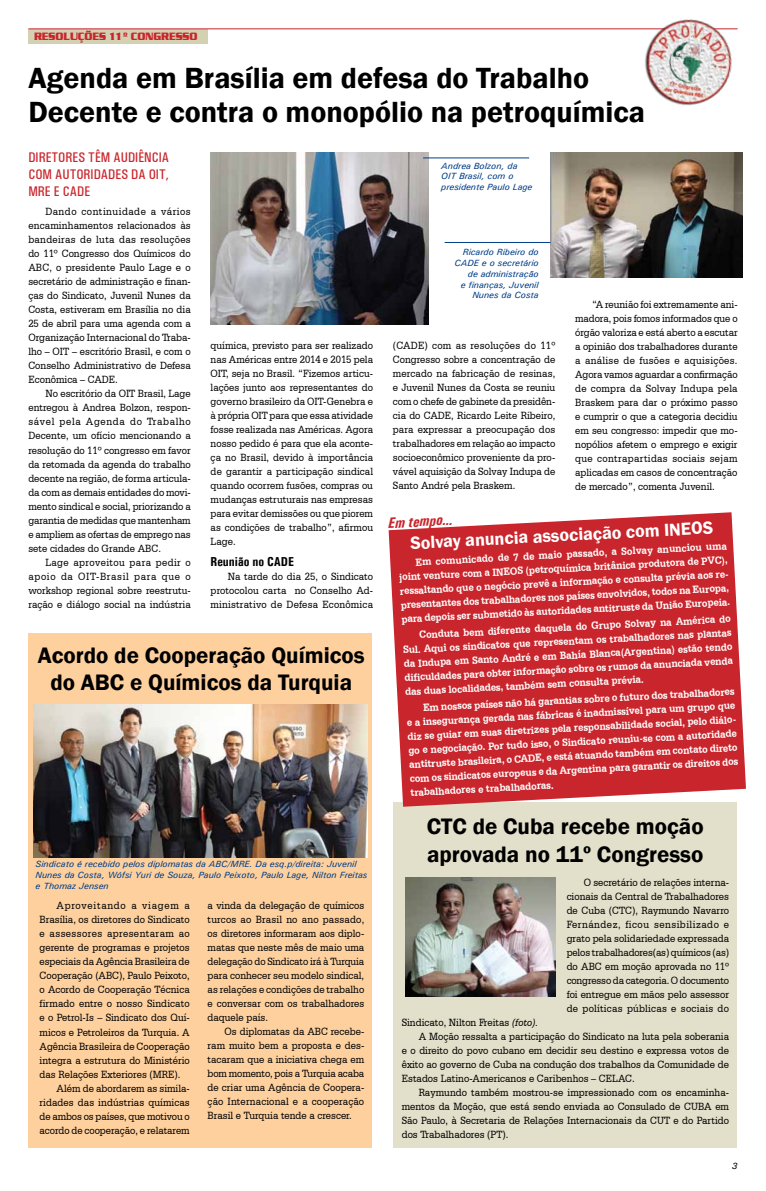
<style>
.page{position:relative;width:766px;height:1191px;background:#fff}
.page>*{position:absolute;margin:0;border:0;box-sizing:border-box;transform-origin:0 0}
.t1{font:600 30px/34px "Franklin Gothic";color:#000}
.t2{font:600 23px/27.6px "Franklin Gothic";color:#000;text-align:center}
.t3{font:600 18px "Franklin Gothic";color:#fff}
.t4{font:italic 700 condensed 15px "Univers";color:#c9252c}
.t5{font:500 condensed 14px/16.8px "Univers";color:#c9252c;text-align:justify}
.t6{font:700 condensed 13px "Univers";color:#000}
.t7{font:11px/14px "Serifa BT";color:#000;text-align:justify;scale:.9 1}
.t8{font:700 11px/14px "Serifa BT";color:#fff;scale:.9 1}
.t9{font:11px "Serifa BT";letter-spacing:.04em;color:#000;scale:.9 1}
.t10{font:700 11px "Serpentine D";color:#c9252c;scale:.9 1}
.t11{font:11px "Serifa BT";letter-spacing:.07em;color:#000;scale:.9 1}
.t12{font:italic 500 9px/10.8px "Univers";color:#023f88}
.t13{font:italic 500 9px "Univers";color:#000}
.s1{font-style:italic}
</style>
<div class="page">
<img style="left:550px;top:152px;width:191px;height:126px">
<img style="left:210px;top:152px;width:218px;height:172px">
<div style="left:393px;top:802px;width:344px;height:345px;background:#e2dfca"></div>
<div style="left:29px;top:634px;width:343px;height:513px;background:#fed09e"></div>
<div style="left:28px;top:29px;width:180px;height:15px;background:#d4d1b3"></div>
<hr style="left:28px;top:28px;width:709px;height:1px;background:#c9252c">
<img style="left:405px;top:878px;width:150px;height:118px">
<img style="left:34px;top:704px;width:333px;height:153px">
<img style="left:636px;top:19px;width:102px;height:87px">
<hr style="left:423px;top:157px;width:106px;height:1px;background:#023f88">
<hr style="left:444px;top:242px;width:106px;height:1px;background:#023f88">
<svg style="left:388px;top:512px;width:357px;height:294px;background:#cd393f"></svg>
<p class="t10" style="left:34px;top:31px;width:183px">RESOLUÇÕES 11º CONGRESSO</p>
<h1 class="t1" style="left:28px;top:61px;width:618px">Agenda em Brasília em defesa do Trabalho<br>Decente e contra o monopólio na petroquímica</h1>
<p class="t5" style="left:28px;top:149px;width:142px">DIRETORES TÊM AUDIÊNCIA COM AUTORIDADES DA OIT, MRE</p>
<p class="t5" style="left:54px;top:182px;width:24px">E CADE</p>
<p class="t7" style="left:28px;top:204px;width:182px;text-indent:17px">Dando continuidade a vários encaminhamentos relacionados às bandeiras de luta das resoluções do 11º Congresso dos Químicos do ABC, o presidente Paulo Lage e o secretário de administração e finan&shy;ças do Sindicato, Juvenil Nunes da Costa, estiveram em Brasília no dia 25 de abril para uma agenda com a Organização Internacional do Traba&shy;lho – OIT – escritório Brasil, e com o Conselho Administrativo de Defesa Econômica – CADE.</p>
<p class="t7" style="left:28px;top:387px;width:182px;text-indent:17px">No escritório da OIT Brasil, Lage entregou à Andrea Bolzon, respon&shy;sável pela Agenda do Trabalho Decente, um ofício mencionando a resolução do 11º congresso em favor da retomada da agenda do trabalho decente na região, de forma articula&shy;da com as demais entidades do movi&shy;mento sindical e social, priorizando a garantia de medidas que mantenham e ampliem as ofertas de emprego nas sete cidades do Grande ABC.</p>
<p class="t7" style="left:28px;top:555px;width:182px;text-indent:17px">Lage aproveitou para pedir o apoio da OIT-Brasil para que o workshop regional sobre reestrutu&shy;ração e diálogo social na indústria</p>
<p class="t7" style="left:210px;top:338px;width:182px">química, previsto para ser realizado nas Américas entre 2014 e 2015 pela OIT, seja no Brasil. “Fizemos articu&shy;lações junto aos representantes do governo brasileiro da OIT-Genebra e à própria OIT para que essa atividade fosse realizada nas Américas. Agora nosso pedido é para que ela aconte&shy;ça no Brasil, devido à importância de garantir a participação sindical quando ocorrem fusões, compras ou mudanças estruturais nas empresas para evitar demissões ou que piorem as condições de trabalho”, afirmou Lage.</p>
<p class="t6" style="left:210px;top:553px;width:85px">Reunião no CADE</p>
<p class="t7" style="left:210px;top:569px;width:182px;text-indent:17px">Na tarde do dia 25, o Sindicato protocolou carta no Conselho Ad&shy;ministrativo de Defesa Econômica</p>
<h2 class="t2" style="left:38px;top:641px;width:328px">Acordo de Cooperação Químicos do ABC e Químicos da Turquia</h2>
<p class="t12" style="left:36px;top:858px;width:333px">Sindicato é recebido pelos diplomatas da ABC/MRE. Da esq.p/direita: Juvenil<br>Nunes da Costa, Wófsi Yuri de Souza, Paulo Peixoto, Paulo Lage, Nilton Freitas e Thomaz Jensen</p>
<p class="t11" style="left:57px;top:899px;width:149px">Aproveitando a viagem a</p>
<p class="t7" style="left:40px;top:912px;width:168px">Brasília, os diretores do Sindicato</p>
<p class="t9" style="left:40px;top:927px;width:168px">e assessores apresentaram ao</p>
<p class="t7" style="left:40px;top:940px;width:168px">gerente de programas e projetos</p>
<p class="t7" style="left:40px;top:954px;width:168px">especiais da Agência Brasileira de</p>
<p class="t7" style="left:40px;top:968px;width:168px">Cooperação (ABC), Paulo Peixoto,</p>
<p class="t7" style="left:40px;top:982px;width:168px">o Acordo de Cooperação Técnica</p>
<p class="t7" style="left:40px;top:996px;width:168px">firmado entre o nosso Sindicato</p>
<p class="t7" style="left:40px;top:1010px;width:168px">e o Petrol-Is – Sindicato dos Quí-</p>
<p class="t7" style="left:40px;top:1024px;width:168px">micos e Petroleiros da Turquia. A</p>
<p class="t7" style="left:40px;top:1038px;width:168px">Agência Brasileira de Cooperação</p>
<p class="t7" style="left:40px;top:1052px;width:168px">integra a estrutura do Ministério</p>
<p class="t7" style="left:40px;top:1066px;width:158px">das Relações Exteriores (MRE).</p>
<p class="t7" style="left:57px;top:1080px;width:149px">Além de abordarem as simila-</p>
<p class="t7" style="left:40px;top:1094px;width:168px">ridades das indústrias químicas</p>
<p class="t7" style="left:40px;top:1108px;width:168px">de ambos os países, que motivou o</p>
<p class="t7" style="left:40px;top:1122px;width:168px">acordo de cooperação, e relatarem</p>
<p class="t7" style="left:207px;top:898px;width:175px">a vinda da delegação de químicos turcos ao Brasil no ano passado, os diretores informaram aos diplo&shy;matas que neste mês de maio uma delegação do Sindicato irá à Turquia para conhecer seu modelo sindical, as relações e condições de trabalho e conversar com os trabalhadores daquele país.</p>
<p class="t7" style="left:207px;top:1024px;width:175px;text-indent:17px">Os diplomatas da ABC recebe&shy;ram muito bem a proposta e des&shy;tacaram que a iniciativa chega em bom momento, pois a Turquia acaba de criar uma Agência de Coopera&shy;ção Internacional e a cooperação Brasil e Turquia tende a crescer.</p>
<p class="t12" style="left:441px;top:160px;width:93px">Andrea Bolzon, da<br>OIT Brasil, com o presidente Paulo Lage</p>
<p class="t12" style="left:454px;top:246px;width:86px;text-align:right">Ricardo Ribeiro do<br>CADE e o secretário de administração<br>e finanças, Juvenil<br>Nunes da Costa</p>
<p class="t7" style="left:393px;top:338px;width:182px">(CADE) com as resoluções do 11º Congresso sobre a concentração de mercado na fabricação de resinas, e Juvenil Nunes da Costa se reuniu com o chefe de gabinete da presidên&shy;cia do CADE, Ricardo Leite Ribeiro, para expressar a preocupação dos trabalhadores em relação ao impacto socioeconômico proveniente da pro&shy;vável aquisição da Solvay Indupa de Santo André pela Braskem.</p>
<p class="t7" style="left:575px;top:297px;width:182px;text-indent:17px">“A reunião foi extremamente ani&shy;madora, pois fomos informados que o órgão valoriza e está aberto a escutar a opinião dos trabalhadores durante a análise de fusões e aquisições.<br>Agora vamos aguardar a confirmação de compra da Solvay Indupa pela Braskem para dar o próximo passo e cumprir o que a categoria decidiu em seu congresso: impedir que mo&shy;nopólios afetem o emprego e exigir que contrapartidas sociais sejam aplicadas em casos de concentração de mercado”, comenta Juvenil.</p>
<h3 class="t4" style="left:388px;top:514px;width:66px;rotate:-3deg">Em tempo...</h3>
<h3 class="t3" style="left:410px;top:532px;width:304px;rotate:-3deg">Solvay anuncia associação com INEOS</h3>
<p class="t8" style="left:398px;top:555px;width:369px;text-indent:17px;rotate:-3deg">Em comunicado de 7 de maio passado, a Solvay anunciou uma joint venture com a INEOS (petroquímica britânica produtora de PVC), ressaltando que o negócio prevê a informação e consulta prévia aos re&shy;presentantes dos trabalhadores nos países envolvidos, todos na Europa, para depois ser submetido às autoridades antitruste da União Europeia.</p>
<p class="t8" style="left:402px;top:628px;width:367px;text-align:justify;text-indent:17px;rotate:-3deg">Conduta bem diferente daquela do Grupo Solvay na América do Sul. Aqui os sindicatos que representam os trabalhadores nas plantas da Indupa em Santo André e em Bahía Blanca(Argentina) estão tendo dificuldades para obter informação sobre os rumos da anunciada venda das duas localidades, também sem consulta prévia.</p>
<p class="t8" style="left:406px;top:701px;width:369px;text-indent:17px;rotate:-3deg">Em nossos países não há garantias sobre o futuro dos trabalhadores e a insegurança gerada nas fábricas é inadmissível para um grupo que diz se guiar em suas diretrizes pela responsabilidade social, pelo diálo&shy;go e negociação. Por tudo isso, o Sindicato reuniu-se com a autoridade antitruste brasileira, o CADE, e está atuando também em contato direto com os sindicatos europeus e da Argentina para garantir os direitos dos trabalhadores e trabalhadoras.</p>
<h2 class="t2" style="left:427px;top:813px;width:278px;text-align:left">CTC de Cuba recebe moção aprovada no 11º Congresso</h2>
<p class="t7" style="left:566px;top:875px;width:182px;text-indent:17px">O secretário de relações interna&shy;cionais da Central de Trabalhadores de Cuba (CTC), Raymundo Navarro Fernández, ficou sensibilizado e grato pela solidariedade expressada pelos trabalhadores(as) químicos (as) do ABC em moção aprovada no 11º congresso da categoria. O documento foi entregue em mãos pelo assessor de políticas públicas e sociais do</p>
<p class="t7" style="left:401px;top:1015px;width:153px">Sindicato, Nilton Freitas <span class="s1">(foto).</span></p>
<p class="t7" style="left:418px;top:1029px;width:346px">A Moção ressalta a participação do Sindicato na luta pela soberania</p>
<p class="t7" style="left:401px;top:1043px;width:365px">e o direito do povo cubano em decidir seu destino e expressa votos de</p>
<p class="t7" style="left:401px;top:1057px;width:365px">êxito ao governo de Cuba na condução dos trabalhos da Comunidade de</p>
<p class="t7" style="left:401px;top:1071px;width:260px">Estados Latino-Americanos e Caribenhos – CELAC.</p>
<p class="t7" style="left:418px;top:1085px;width:346px">Raymundo também mostrou-se impressionado com os encaminha-</p>
<p class="t7" style="left:401px;top:1099px;width:365px">mentos da Moção, que está sendo enviada ao Consulado de CUBA em</p>
<p class="t7" style="left:401px;top:1113px;width:365px">São Paulo, à Secretaria de Relações Internacionais da CUT e do Partido</p>
<p class="t7" style="left:401px;top:1127px;width:120px">dos Trabalhadores (PT).</p>
<p class="t13" style="left:731px;top:1159px;width:7px">3</p>
</div>
